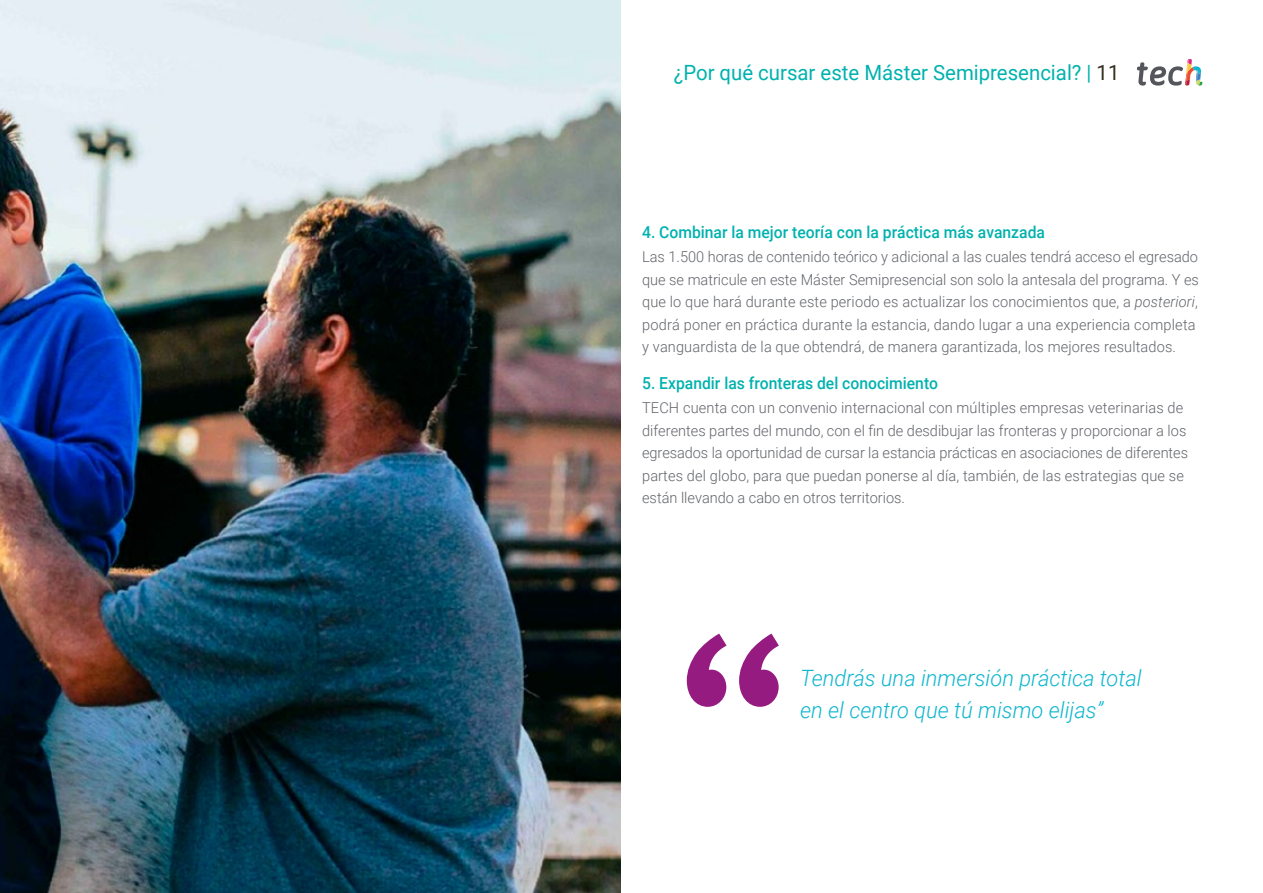
<style>
.page{position:relative;width:1263px;height:893px;background:#fff}
.page>*{position:absolute;margin:0;border:0;box-sizing:border-box;transform-origin:0 0}
.t1{font:italic 300 22.5px/31.5px "Roboto";color:#0fb6cf}
.t2{font:21px "Roboto";color:#00b2af}
.t3{font:500 16.5px "Roboto";color:#00b2af;scale:.95 1}
.t4{font:300 15px/22.5px "Roboto";letter-spacing:.01em;color:#61646a}
.s1{color:#312e20}
.s2{font-style:italic}
</style>
<div class="page">
<svg style="left:1137px;top:59px;width:65px;height:27px"></svg>
<img style="left:0;top:0;width:621px;height:893px">
<svg style="left:687px;top:634px;width:92px;height:73px"></svg>
<h2 class="t2" style="left:674px;top:57px;width:447px">¿Por qué cursar este Máster Semipresencial? | <span class="s1">11</span></h2>
<p class="t3" style="left:642px;top:220px;width:426px">4. Combinar la mejor teoría con la práctica más avanzada</p>
<p class="t4" style="left:642px;top:245px;width:558px">Las 1.500 horas de contenido teórico y adicional a las cuales tendrá acceso el egresado que se matricule en este Máster Semipresencial son solo la antesala del programa. Y es que lo que hará durante este periodo es actualizar los conocimientos que, a <span class="s2">posteriori</span>, podrá poner en práctica durante la estancia, dando lugar a una experiencia completa y vanguardista de la que obtendrá, de manera garantizada, los mejores resultados.</p>
<p class="t3" style="left:642px;top:371px;width:313px">5. Expandir las fronteras del conocimiento</p>
<p class="t4" style="left:642px;top:396px;width:547px">TECH cuenta con un convenio internacional con múltiples empresas veterinarias de diferentes partes del mundo, con el fin de desdibujar las fronteras y proporcionar a los egresados la oportunidad de cursar la estancia prácticas en asociaciones de diferentes partes del globo, para que puedan ponerse al día, también, de las estrategias que se están llevando a cabo en otros territorios.</p>
<h1 class="t1" style="left:800px;top:662px;width:343px">Tendrás una inmersión práctica total en el centro que tú mismo elijas”</h1>
</div>
